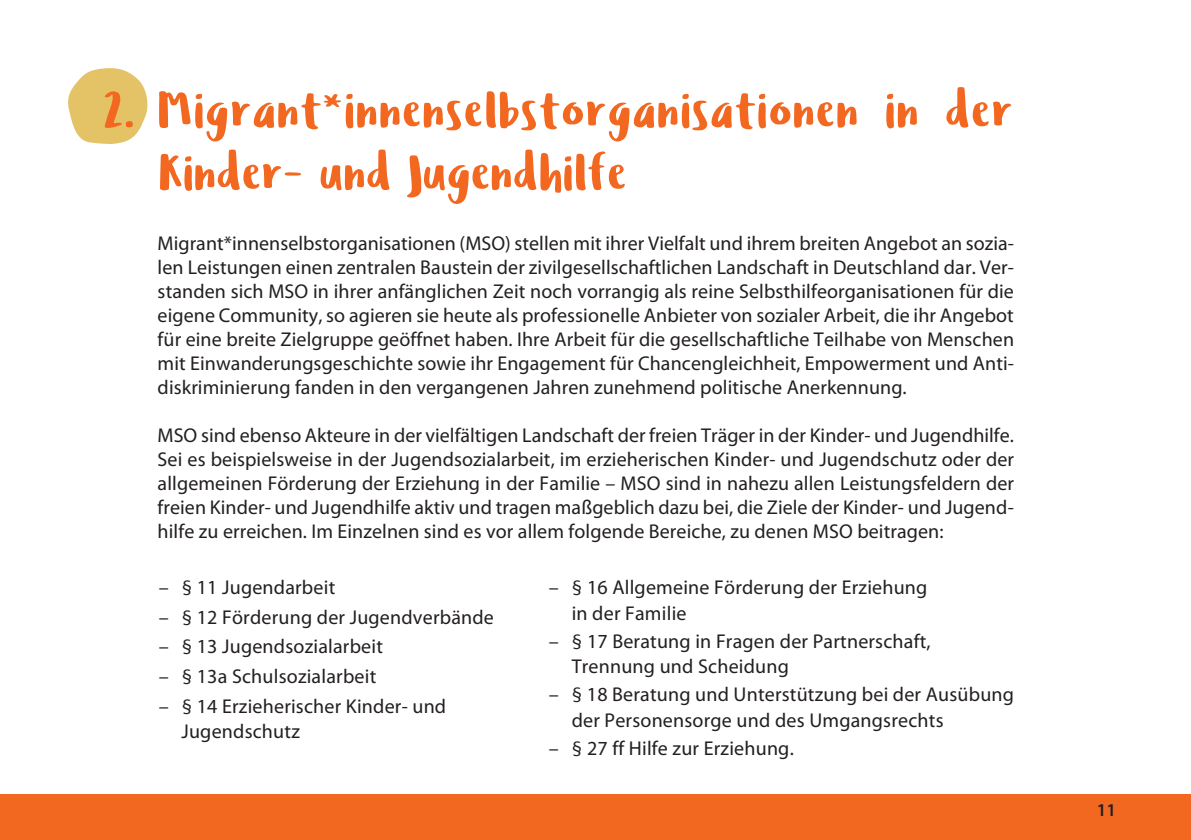
<style>
.page{position:relative;width:1191px;height:840px;background:#fff}
.page>*{position:absolute;margin:0;border:0;box-sizing:border-box;transform-origin:0 0}
.Headline_ZwÜ{font:52px/62.4px "Ludicrous";letter-spacing:.03em;color:#f36821}
.Fließtext{font:20px/24px "Myriad Pro";letter-spacing:.005em;color:#231f20;text-align:justify}
.Fließtext_Aufzählung{font:20px "Myriad Pro";letter-spacing:.01em;color:#231f20}
.t1{font:600 18px "Myriad Pro";color:#231f20}
</style>
<div class="page">
<div style="left:0;top:794px;width:1191px;height:45px;background:#f36821"></div>
<svg style="left:68px;top:68px;width:80px;height:76px"></svg>
<p class="Headline_ZwÜ" style="left:159px;top:79px;width:855px;text-indent:-55px">2. Migrant*innenselbstorganisationen in der<br>Kinder- und Jugendhilfe</p>
<p class="Fließtext" style="left:158px;top:231px;width:858px">Migrant*innenselbstorganisationen (MSO) stellen mit ihrer Vielfalt und ihrem breiten Angebot an sozia&shy;len Leistungen einen zentralen Baustein der zivilgesellschaftlichen Landschaft in Deutschland dar. Ver&shy;standen sich MSO in ihrer anfänglichen Zeit noch vorrangig als reine Selbsthilfeorganisationen für die eigene Community, so agieren sie heute als professionelle Anbieter von sozialer Arbeit, die ihr Angebot für eine breite Zielgruppe geöffnet haben. Ihre Arbeit für die gesellschaftliche Teilhabe von Menschen mit Einwanderungsgeschichte sowie ihr Engagement für Chancengleichheit, Empowerment und Anti&shy;diskriminierung fanden in den vergangenen Jahren zunehmend politische Anerkennung.</p>
<p class="Fließtext" style="left:158px;top:423px;width:858px">MSO sind ebenso Akteure in der vielfältigen Landschaft der freien Träger in der Kinder- und Jugendhilfe.<br>Sei es beispielsweise in der Jugendsozialarbeit, im erzieherischen Kinder- und Jugendschutz oder der allgemeinen Förderung der Erziehung in der Familie – MSO sind in nahezu allen Leistungsfeldern der freien Kinder- und Jugendhilfe aktiv und tragen maßgeblich dazu bei, die Ziele der Kinder- und Jugend&shy;hilfe zu erreichen. Im Einzelnen sind es vor allem folgende Bereiche, zu denen MSO beitragen:</p>
<h1 class="Fließtext_Aufzählung" style="left:159px;top:574px;width:178px">– § 11 Jugendarbeit</h1>
<h1 class="Fließtext_Aufzählung" style="left:159px;top:604px;width:337px">– § 12 Förderung der Jugendverbände</h1>
<h1 class="Fließtext_Aufzählung" style="left:159px;top:634px;width:226px">– § 13 Jugendsozialarbeit</h1>
<h1 class="Fließtext_Aufzählung" style="left:159px;top:663px;width:219px">– § 13a Schulsozialarbeit</h1>
<h1 class="Fließtext_Aufzählung" style="left:159px;top:693px;width:289px">– § 14 Erzieherischer Kinder- und</h1>
<p class="Fließtext" style="left:181px;top:719px;width:120px">Jugendschutz</p>
<h1 class="Fließtext_Aufzählung" style="left:549px;top:574px;width:380px">– § 16 Allgemeine Förderung der Erziehung</h1>
<p class="Fließtext" style="left:571px;top:600px;width:116px">in der Familie</p>
<h1 class="Fließtext_Aufzählung" style="left:549px;top:628px;width:383px">– § 17 Beratung in Fragen der Partnerschaft,</h1>
<p class="Fließtext" style="left:571px;top:654px;width:219px">Trennung und Scheidung</p>
<h1 class="Fließtext_Aufzählung" style="left:549px;top:682px;width:466px">– § 18 Beratung und Unterstützung bei der Ausübung</h1>
<p class="Fließtext" style="left:571px;top:707px;width:373px">der Personensorge und des Umgangsrechts</p>
<h1 class="Fließtext_Aufzählung" style="left:549px;top:735px;width:246px">– § 27 ff Hilfe zur Erziehung.</h1>
<p class="t1" style="left:1096px;top:797px;width:21px">11</p>
</div>
